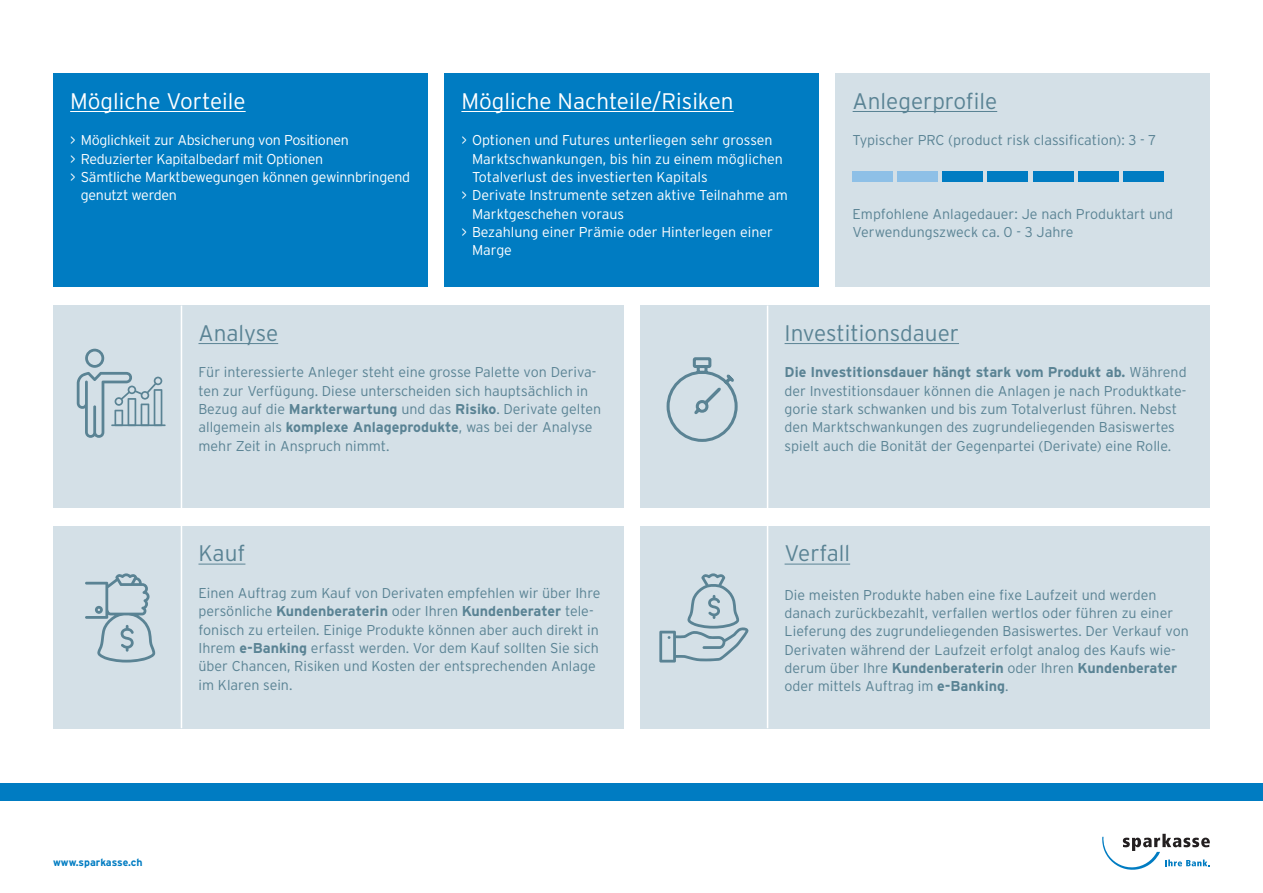
<style>
.page{position:relative;width:1263px;height:893px;background:#fff}
.page>*{position:absolute;margin:0;border:0;box-sizing:border-box;transform-origin:0 0}
.t1{font:300 22.5px "Interstate";color:#5a8394}
.t2{font:300 22.5px "Interstate";color:#fff}
.t3{font:300 14.25px/18.3px "Interstate";color:#5a8394}
.t4{font:300 14.25px "Interstate";letter-spacing:-.01em;color:#fff}
.t5{font:700 10.5px "Interstate";color:#007cc2}
.s1{font-weight:700}
</style>
<div class="page">
<svg style="left:1102px;top:834px;width:108px;height:36px"></svg>
<div style="left:0;top:783px;width:1263px;height:17px;background:#007cc2"></div>
<div style="left:53px;top:306px;width:128px;height:202px;background:#d4e0e7"></div>
<div style="left:640px;top:306px;width:127px;height:202px;background:#d4e0e7"></div>
<div style="left:53px;top:526px;width:128px;height:202px;background:#d4e0e7"></div>
<div style="left:640px;top:526px;width:127px;height:202px;background:#d4e0e7"></div>
<div style="left:444px;top:73px;width:375px;height:214px;background:#007cc2"></div>
<hr style="left:461px;top:111px;width:273px;height:1px;background:#fff">
<div style="left:836px;top:73px;width:374px;height:214px;background:#d4e0e7"></div>
<hr style="left:853px;top:111px;width:144px;height:1px;background:#5a8394">
<div style="left:853px;top:171px;width:40px;height:11px;background:#8ec0e7"></div>
<div style="left:898px;top:171px;width:40px;height:11px;background:#8ec0e7"></div>
<div style="left:942px;top:171px;width:41px;height:11px;background:#007cc2"></div>
<div style="left:988px;top:171px;width:40px;height:11px;background:#007cc2"></div>
<div style="left:1033px;top:171px;width:41px;height:11px;background:#007cc2"></div>
<div style="left:1078px;top:171px;width:40px;height:11px;background:#007cc2"></div>
<div style="left:1124px;top:171px;width:40px;height:11px;background:#007cc2"></div>
<div style="left:767px;top:306px;width:443px;height:202px;background:#d4e0e7"></div>
<hr style="left:784px;top:343px;width:175px;height:1px;background:#5a8394">
<div style="left:181px;top:306px;width:443px;height:202px;background:#d4e0e7"></div>
<hr style="left:198px;top:343px;width:80px;height:1px;background:#5a8394">
<div style="left:767px;top:526px;width:443px;height:202px;background:#d4e0e7"></div>
<hr style="left:784px;top:564px;width:66px;height:1px;background:#5a8394">
<div style="left:181px;top:526px;width:443px;height:202px;background:#d4e0e7"></div>
<hr style="left:198px;top:564px;width:47px;height:1px;background:#5a8394">
<svg style="left:77px;top:349px;width:85px;height:89px"></svg>
<hr style="left:111px;top:424px;width:55px;height:2px;background:#5a8394">
<svg style="left:659px;top:573px;width:89px;height:89px"></svg>
<svg style="left:85px;top:573px;width:71px;height:89px"></svg>
<div style="left:53px;top:73px;width:374px;height:214px;background:#007cc2"></div>
<hr style="left:70px;top:111px;width:176px;height:1px;background:#fff">
<hr style="left:181px;top:306px;width:1px;height:422px;background:#fff">
<hr style="left:767px;top:306px;width:1px;height:422px;background:#fff">
<svg style="left:666px;top:357px;width:72px;height:85px"></svg>
<h1 class="t2" style="left:70px;top:87px;width:177px">Mögliche Vorteile</h1>
<p class="t4" style="left:70px;top:132px;width:280px">&gt; Möglichkeit zur Absicherung von Positionen</p>
<p class="t4" style="left:70px;top:150px;width:254px">&gt; Reduzierter Kapitalbedarf mit Optionen</p>
<p class="t4" style="left:70px;top:168px;width:341px">&gt; Sämtliche Marktbewegungen können gewinnbringend</p>
<p class="t4" style="left:81px;top:187px;width:98px">genutzt werden</p>
<h1 class="t2" style="left:461px;top:87px;width:274px">Mögliche Nachteile/Risiken</h1>
<p class="t4" style="left:461px;top:132px;width:313px">&gt; Optionen und Futures unterliegen sehr grossen</p>
<p class="t4" style="left:472px;top:150px;width:312px">Marktschwankungen, bis hin zu einem möglichen</p>
<p class="t4" style="left:472px;top:168px;width:237px">Totalverlust des investierten Kapitals</p>
<p class="t4" style="left:461px;top:187px;width:328px">&gt; Derivate Instrumente setzen aktive Teilnahme am</p>
<p class="t4" style="left:472px;top:205px;width:154px">Marktgeschehen voraus</p>
<p class="t4" style="left:461px;top:223px;width:313px">&gt; Bezahlung einer Prämie oder Hinterlegen einer</p>
<p class="t4" style="left:472px;top:242px;width:41px">Marge</p>
<h1 class="t1" style="left:853px;top:87px;width:146px">Anlegerprofile</h1>
<p class="t3" style="left:853px;top:131px;width:305px">Typischer PRC (product risk classification): 3 - 7</p>
<p class="t3" style="left:853px;top:204px;width:322px">Empfohlene Anlagedauer: Je nach Produktart und<br>Verwendungszweck ca. 0 - 3 Jahre</p>
<h1 class="t1" style="left:198px;top:319px;width:81px">Analyse</h1>
<p class="t3" style="left:198px;top:363px;width:404px">Für interessierte Anleger steht eine grosse Palette von Deriva&shy;ten zur Verfügung. Diese unterscheiden sich hauptsächlich in Bezug auf die <span class="s1">Markterwartung</span> und das <span class="s1">Risiko</span>. Derivate gelten allgemein als <span class="s1">komplexe Anlageprodukte</span>, was bei der Analyse mehr Zeit in Anspruch nimmt.</p>
<h1 class="t1" style="left:198px;top:539px;width:48px">Kauf</h1>
<p class="t3" style="left:198px;top:584px;width:403px">Einen Auftrag zum Kauf von Derivaten empfehlen wir über Ihre persönliche <span class="s1">Kundenberaterin</span> oder Ihren <span class="s1">Kundenberater</span> tele&shy;fonisch zu erteilen. Einige Produkte können aber auch direkt in Ihrem <span class="s1">e-Banking</span> erfasst werden. Vor dem Kauf sollten Sie sich über Chancen, Risiken und Kosten der entsprechenden Anlage im Klaren sein.</p>
<p class="t5" style="left:53px;top:856px;width:91px">www.sparkasse.ch</p>
<h1 class="t1" style="left:784px;top:319px;width:176px">Investitionsdauer</h1>
<p class="t3" style="left:784px;top:363px;width:404px"><span class="s1">Die Investitionsdauer hängt stark vom Produkt ab.</span> Während der Investitionsdauer können die Anlagen je nach Produktkate&shy;gorie stark schwanken und bis zum Totalverlust führen. Nebst den Marktschwankungen des zugrundeliegenden Basiswertes spielt auch die Bonität der Gegenpartei (Derivate) eine Rolle.</p>
<h1 class="t1" style="left:784px;top:539px;width:67px">Verfall</h1>
<p class="t3" style="left:784px;top:585px;width:406px">Die meisten Produkte haben eine fixe Laufzeit und werden danach zurückbezahlt, verfallen wertlos oder führen zu einer Lieferung des zugrundeliegenden Basiswertes. Der Verkauf von Derivaten während der Laufzeit erfolgt analog des Kaufs wie&shy;derum über Ihre <span class="s1">Kundenberaterin</span> oder Ihren <span class="s1">Kundenberater </span>oder mittels Auftrag im <span class="s1">e-Banking</span>.</p>
</div>
